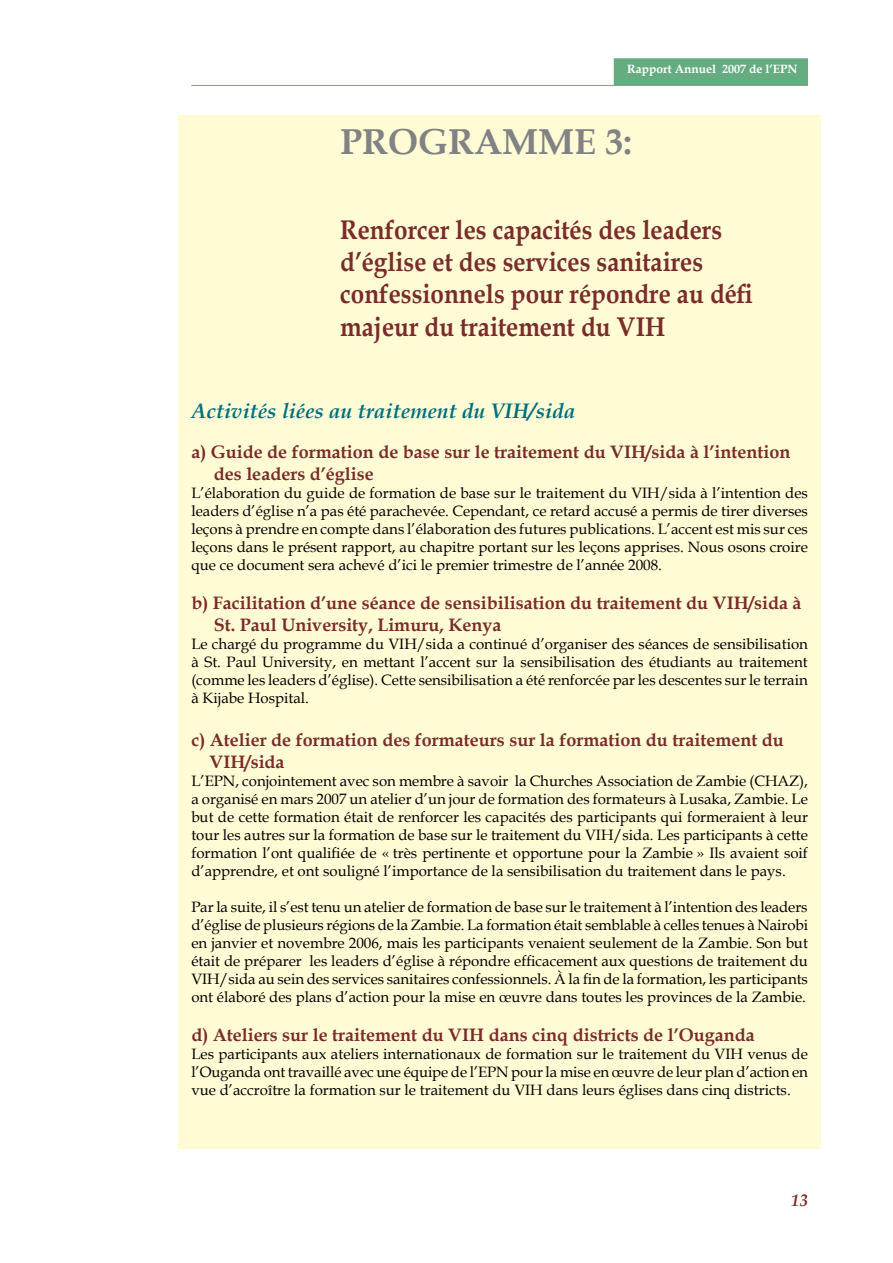
<style>
.page{position:relative;width:893px;height:1263px;background:#fff}
.page>*{position:absolute;margin:0;border:0;box-sizing:border-box;transform-origin:0 0}
.t1{font:700 36px "Book Antiqua";color:#808284}
.t2{font:700 27px/32.4px "Book Antiqua";color:#792c2a;scale:.9 1}
.t3{font:italic 700 21px "Book Antiqua";color:#006e7d}
.t4{font:700 18px/21.6px "Book Antiqua";color:#792c2a}
.t5{font:italic 700 16.5px "Book Antiqua";color:#792c2a}
.t6{font:15px/18px "Book Antiqua";color:#000;text-align:justify}
.t7{font:700 12px "Book Antiqua";color:#fff}
</style>
<div class="page">
<hr style="left:191px;top:85px;width:617px;height:1px;background:#65ad81">
<div style="left:614px;top:59px;width:193px;height:25px;background:#65ad81"></div>
<div style="left:614px;top:58px;width:194px;height:27px;border:2px solid #65ad81"></div>
<div style="left:179px;top:115px;width:642px;height:1033px;background:#fffbd5"></div>
<p class="t7" style="left:627px;top:61px;width:172px">Rapport Annuel 2007 de l’EPN</p>
<h1 class="t1" style="left:340px;top:117px;width:293px">PROGRAMME 3:</h1>
<h2 class="t2" style="left:340px;top:213px;width:460px">Renforcer les capacités des leaders d’église et des services sanitaires confessionnels pour répondre au défi majeur du traitement du VIH</h2>
<h3 class="t3" style="left:191px;top:397px;width:386px">Activités liées au traitement du VIH/sida</h3>
<p class="t4" style="left:214px;top:441px;width:578px;text-indent:-22px">a) Guide de formation de base sur le traitement du VIH/sida à l’intention des leaders d’église</p>
<p class="t6" style="left:191px;top:483px;width:618px">L’élaboration du guide de formation de base sur le traitement du VIH/sida à l’intention des leaders d’église n’a pas été parachevée. Cependant, ce retard accusé a permis de tirer diverses leçons à prendre en compte dans l’élaboration des futures publications. L’accent est mis sur ces leçons dans le présent rapport, au chapitre portant sur les leçons apprises. Nous osons croire que ce document sera achevé d’ici le premier trimestre de l’année 2008.</p>
<p class="t4" style="left:214px;top:592px;width:589px;text-indent:-22px">b) Facilitation d’une séance de sensibilisation du traitement du VIH/sida à<br>St. Paul University, Limuru, Kenya</p>
<p class="t6" style="left:191px;top:634px;width:618px">Le chargé du programme du VIH/sida a continué d’organiser des séances de sensibilisation à St. Paul University, en mettant l’accent sur la sensibilisation des étudiants au traitement (comme les leaders d’église). Cette sensibilisation a été renforcée par les descentes sur le terrain à Kijabe Hospital.</p>
<p class="t4" style="left:209px;top:729px;width:576px;text-indent:-18px">c) Atelier de formation des formateurs sur la formation du traitement du<br>VIH/sida</p>
<p class="t6" style="left:191px;top:771px;width:618px">L’EPN, conjointement avec son membre à savoir la Churches Association de Zambie (CHAZ), a organisé en mars 2007 un atelier d’un jour de formation des formateurs à Lusaka, Zambie. Le but de cette formation était de renforcer les capacités des participants qui formeraient à leur tour les autres sur la formation de base sur le traitement du VIH/sida. Les participants à cette formation l’ont qualifiée de « très pertinente et opportune pour la Zambie » Ils avaient soif d’apprendre, et ont souligné l’importance de la sensibilisation du traitement dans le pays.</p>
<p class="t6" style="left:191px;top:897px;width:618px">Par la suite, il s’est tenu un atelier de formation de base sur le traitement à l’intention des leaders d’église de plusieurs régions de la Zambie. La formation était semblable à celles tenues à Nairobi en janvier et novembre 2006, mais les participants venaient seulement de la Zambie. Son but était de préparer les leaders d’église à répondre efficacement aux questions de traitement du VIH/sida au sein des services sanitaires confessionnels. À la fin de la formation, les participants ont élaboré des plans d’action pour la mise en œuvre dans toutes les provinces de la Zambie.</p>
<p class="t4" style="left:191px;top:1024px;width:565px">d) Ateliers sur le traitement du VIH dans cinq districts de l’Ouganda</p>
<p class="t6" style="left:191px;top:1045px;width:618px">Les participants aux ateliers internationaux de formation sur le traitement du VIH venus de l’Ouganda ont travaillé avec une équipe de l’EPN pour la mise en œuvre de leur plan d’action en vue d’accroître la formation sur le traitement du VIH dans leurs églises dans cinq districts.</p>
<p class="t5" style="left:791px;top:1188px;width:9px">13</p>
</div>
